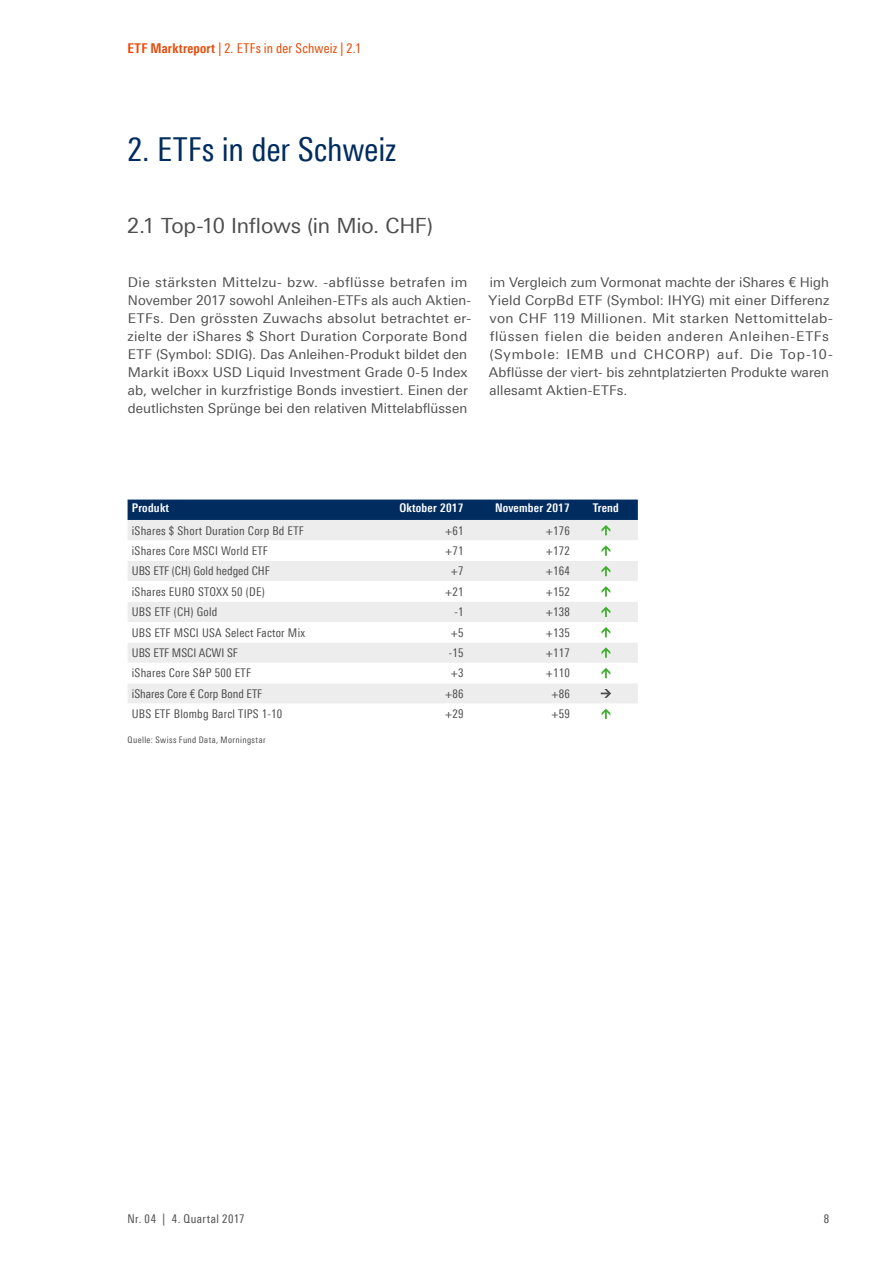
<style>
.page{position:relative;width:893px;height:1263px;background:#fff}
.page>*{position:absolute;margin:0;border:0;box-sizing:border-box;transform-origin:0 0}
.t1{font:33px "Linotype Univers 420 Cn";letter-spacing:-.005em;color:#002c5f}
.t2{font:21px "Linotype Univers 430";letter-spacing:-.015em;color:#4e4e4e}
.t3{font:13.5px/18px "Linotype Univers 430";letter-spacing:.01em;color:#4e4e4e}
.t4{font:13.5px "Linotype Univers 420 Cn";letter-spacing:.01em;color:#e84905}
.t5{font:12px "Linotype Univers 420 Cn";letter-spacing:.02em;color:#4e4e4e}
.t6{font:12px "Linotype Univers 420 Cn";color:#4e4e4e}
.t7{font:700 12px "Linotype Univers 620 Cn";letter-spacing:.02em;color:#fff}
.t8{font:9px "Linotype Univers 420 Cn";letter-spacing:.045em;color:#4e4e4e}
.s1{font-family:"Linotype Univers 620 Cn";font-weight:700}
</style>
<div class="page">
<div style="left:128px;top:535px;width:510px;height:5px;background:#ededed"></div>
<svg style="left:128px;top:549px;width:510px;height:171px"></svg>
<svg style="left:128px;top:500px;width:510px;height:35px;background:#657e9b"></svg>
<svg style="left:601px;top:545px;width:9px;height:11px"></svg>
<svg style="left:601px;top:566px;width:9px;height:10px"></svg>
<svg style="left:601px;top:586px;width:9px;height:11px"></svg>
<svg style="left:601px;top:607px;width:9px;height:10px"></svg>
<svg style="left:601px;top:627px;width:9px;height:10px"></svg>
<svg style="left:601px;top:647px;width:9px;height:11px"></svg>
<svg style="left:601px;top:668px;width:9px;height:10px"></svg>
<svg style="left:601px;top:689px;width:10px;height:9px"></svg>
<svg style="left:601px;top:709px;width:9px;height:10px"></svg>
<p class="t4" style="left:128px;top:40px;width:235px"><span class="s1">ETF Marktreport</span> | 2. ETFs in der Schweiz | 2.1</p>
<h1 class="t1" style="left:128px;top:130px;width:270px">2. ETFs in der Schweiz</h1>
<h2 class="t2" style="left:127px;top:213px;width:307px">2.1 Top-10 Inflows (in Mio. CHF)</h2>
<p class="t3" style="left:128px;top:273px;width:345px">Die stärksten Mittelzu- bzw. -abflüsse betrafen im November 2017 sowohl Anleihen-ETFs als auch Aktien-ETFs. Den grössten Zuwachs absolut betrachtet er&shy;zielte der iShares $ Short Duration Corporate Bond ETF (Symbol: SDIG). Das Anleihen-Produkt bildet den Markit iBoxx USD Liquid Investment Grade 0-5 Index ab, welcher in kurzfristige Bonds investiert. Einen der deutlichsten Sprünge bei den relativen Mittelabflüssen</p>
<p class="t3" style="left:489px;top:273px;width:346px">im Vergleich zum Vormonat machte der iShares € High Yield CorpBd ETF (Symbol: IHYG) mit einer Differenz von CHF 119 Millionen. Mit starken Nettomittelab&shy;flüssen fielen die beiden anderen Anleihen-ETFs (Symbole: IEMB und CHCORP) auf. Die Top-10- Abflüsse der viert- bis zehntplatzierten Produkte waren allesamt Aktien-ETFs.</p>
<p class="t7" style="left:132px;top:501px;width:39px">Produkt</p>
<p class="t7" style="left:399px;top:501px;width:66px">Oktober 2017</p>
<p class="t7" style="left:495px;top:501px;width:76px">November 2017</p>
<p class="t7" style="left:593px;top:501px;width:27px">Trend</p>
<p class="t5" style="left:132px;top:523px;width:173px">iShares $ Short Duration Corp Bd ETF</p>
<p class="t5" style="left:445px;top:523px;width:20px">+61</p>
<p class="t5" style="left:546px;top:523px;width:26px">+176</p>
<p class="t5" style="left:132px;top:544px;width:138px">iShares Core MSCI World ETF</p>
<p class="t5" style="left:445px;top:544px;width:20px">+71</p>
<p class="t5" style="left:546px;top:544px;width:26px">+172</p>
<p class="t6" style="left:132px;top:564px;width:139px">UBS ETF (CH) Gold hedged CHF</p>
<p class="t5" style="left:451px;top:564px;width:14px">+7</p>
<p class="t5" style="left:546px;top:564px;width:26px">+164</p>
<p class="t5" style="left:132px;top:584px;width:134px">iShares EURO STOXX 50 (DE)</p>
<p class="t5" style="left:445px;top:584px;width:20px">+21</p>
<p class="t5" style="left:546px;top:584px;width:26px">+152</p>
<p class="t5" style="left:132px;top:605px;width:87px">UBS ETF (CH) Gold</p>
<p class="t5" style="left:454px;top:605px;width:11px">-1</p>
<p class="t5" style="left:546px;top:605px;width:26px">+138</p>
<p class="t5" style="left:132px;top:625px;width:175px">UBS ETF MSCI USA Select Factor Mix</p>
<p class="t5" style="left:451px;top:625px;width:14px">+5</p>
<p class="t5" style="left:546px;top:625px;width:26px">+135</p>
<p class="t6" style="left:132px;top:646px;width:108px">UBS ETF MSCI ACWI SF</p>
<p class="t5" style="left:449px;top:646px;width:16px">-15</p>
<p class="t5" style="left:546px;top:646px;width:26px">+117</p>
<p class="t5" style="left:132px;top:666px;width:121px">iShares Core S&amp;P 500 ETF</p>
<p class="t5" style="left:451px;top:666px;width:14px">+3</p>
<p class="t5" style="left:546px;top:666px;width:26px">+110</p>
<p class="t6" style="left:132px;top:686px;width:132px">iShares Core € Corp Bond ETF</p>
<p class="t5" style="left:445px;top:686px;width:20px">+86</p>
<p class="t5" style="left:551px;top:686px;width:20px">+86</p>
<p class="t5" style="left:132px;top:707px;width:152px">UBS ETF Blombg Barcl TIPS 1-10</p>
<p class="t5" style="left:445px;top:707px;width:20px">+29</p>
<p class="t5" style="left:551px;top:707px;width:20px">+59</p>
<p class="t8" style="left:128px;top:734px;width:140px">Quelle: Swiss Fund Data, Morningstar</p>
<p class="t5" style="left:128px;top:1212px;width:119px">Nr. 04 | 4. Quartal 2017</p>
<p class="t5" style="left:824px;top:1212px;width:7px">8</p>
</div>
